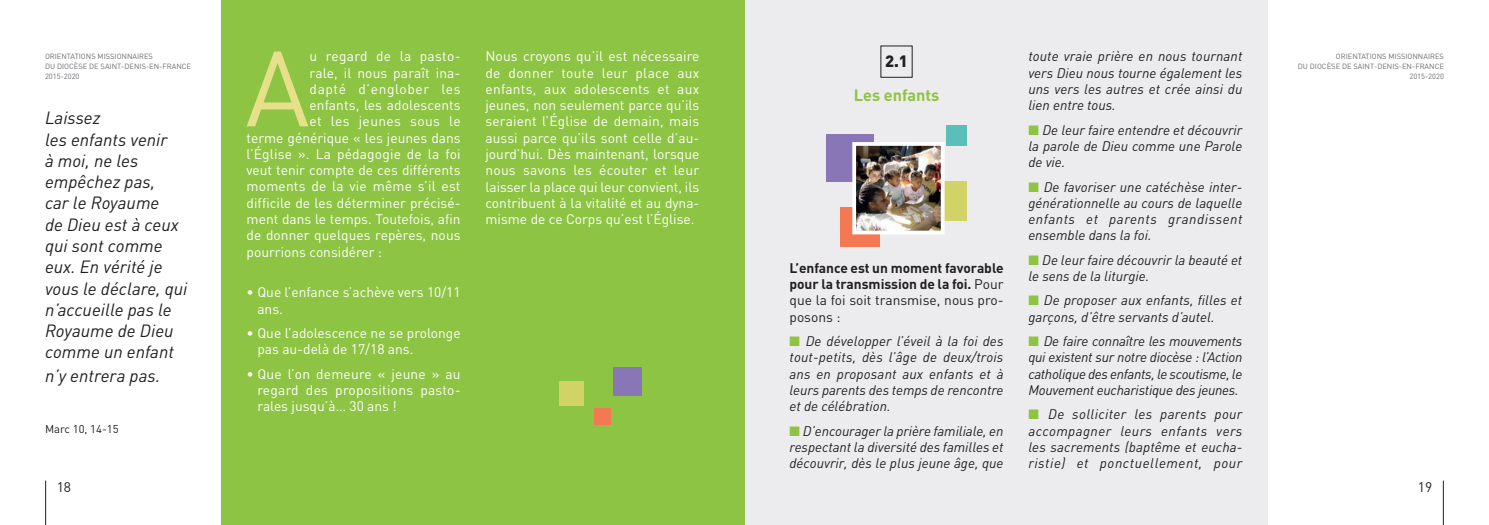
<style>
.page{position:relative;width:1489px;height:525px;background:#fff}
.page>*{position:absolute;margin:0;border:0;box-sizing:border-box;transform-origin:0 0}
.t1{font:105px "DIN";color:#e7e08a}
.t2{font:italic 17.5px/21.2px "DIN";color:#231f20}
.t3{font:700 16.25px "DIN";color:#8ec443}
.t4{font:900 16.25px "DIN";color:#231f20}
.t5{font:italic 13.75px/16.2px "DIN";color:#231f20;text-align:justify}
.t6{font:13.75px/16.2px "DIN";color:#fff}
.t7{font:700 13.75px/16.2px "DIN";letter-spacing:-.005em;color:#231f20;text-align:justify}
.t8{font:13.75px "DIN";letter-spacing:.045em;color:#fff}
.t9{font:13.75px "DIN";letter-spacing:.025em;color:#fff}
.t10{font:13.75px "DIN";letter-spacing:.03em;color:#fff}
.t11{font:13.75px "DIN";color:#231f20}
.t12{font:11.25px "DIN";color:#231f20}
.t13{font:7.5px/10px "DIN";color:#6c6d70;text-align:right}
.s1{font-weight:400}
.s2{color:#8ec443}
</style>
<div class="page">
<div style="left:744px;top:0;width:523px;height:524px;background:#ececee"></div>
<div style="left:221px;top:0;width:523px;height:524px;background:#8ec443"></div>
<div style="left:594px;top:407px;width:17px;height:17px;background:#f47952"></div>
<div style="left:612px;top:367px;width:29px;height:29px;background:#8876b6"></div>
<div style="left:559px;top:381px;width:24px;height:25px;background:#d2d366"></div>
<div style="left:826px;top:134px;width:47px;height:47px;background:#8876b6"></div>
<div style="left:926px;top:181px;width:40px;height:40px;background:#d2d366"></div>
<div style="left:946px;top:126px;width:20px;height:20px;background:#5abeb9"></div>
<div style="left:839px;top:207px;width:40px;height:40px;background:#f47952"></div>
<img style="left:857px;top:147px;width:82px;height:82px">
<div style="left:852px;top:142px;width:92px;height:92px;border:4px solid #fff"></div>
<hr style="left:1442px;top:480px;width:1px;height:44px;background:#231f20">
<hr style="left:45px;top:480px;width:1px;height:44px;background:#231f20">
<p class="t13" style="left:45px;top:51px;width:148px;text-align:left">ORIENTATIONS MISSIONNAIRES<br>DU DIOCÈSE DE SAINT-DENIS-EN-FRANCE<br>2015-2020</p>
<p class="t2" style="left:45px;top:107px;width:144px">Laissez<br>les enfants venir<br>à moi, ne les empêchez pas,<br>car le Royaume<br>de Dieu est à ceux qui sont comme eux. En vérité je vous le déclare, qui n’accueille pas le<br>Royaume de Dieu comme un enfant</p>
<p class="t2" style="left:45px;top:364px;width:117px">n’y entrera pas.</p>
<p class="t12" style="left:45px;top:422px;width:75px">Marc 10, 14-15</p>
<h1 class="t1" style="left:245px;top:23px;width:66px">A</h1>
<p class="t9" style="left:309px;top:48px;width:152px">u regard de la pasto-</p>
<p class="t6" style="left:309px;top:64px;width:152px">rale, il nous paraît ina-</p>
<p class="t8" style="left:309px;top:80px;width:152px">dapté d’englober les</p>
<p class="t6" style="left:309px;top:97px;width:153px">enfants, les adolescents</p>
<p class="t10" style="left:309px;top:113px;width:153px">et les jeunes sous le</p>
<p class="t6" style="left:246px;top:129px;width:215px">terme générique « les jeunes dans</p>
<p class="t6" style="left:246px;top:145px;width:215px">l’Église ». La pédagogie de la foi</p>
<p class="t6" style="left:246px;top:162px;width:215px">veut tenir compte de ces différents</p>
<p class="t6" style="left:246px;top:178px;width:215px">moments de la vie même s’il est</p>
<p class="t6" style="left:246px;top:194px;width:215px">difficile de les déterminer précisé-</p>
<p class="t6" style="left:246px;top:210px;width:215px">ment dans le temps. Toutefois, afin</p>
<p class="t6" style="left:246px;top:227px;width:215px">de donner quelques repères, nous</p>
<p class="t6" style="left:246px;top:243px;width:137px">pourrions considérer :</p>
<p class="t6" style="left:257px;top:284px;width:205px;text-indent:-11px">• Que l’enfance s’achève vers 10/11 ans.</p>
<p class="t6" style="left:257px;top:324px;width:205px;text-indent:-11px">• Que l’adolescence ne se prolonge pas au-delà de 17/18 ans.</p>
<p class="t6" style="left:257px;top:365px;width:205px;text-align:justify;text-indent:-11px">• Que l’on demeure « jeune » au regard des propositions pasto&shy;rales jusqu’à… 30 ans !</p>
<p class="t6" style="left:485px;top:48px;width:215px;text-align:justify">Nous croyons qu’il est nécessaire de donner toute leur place aux enfants, aux adolescents et aux jeunes, non seulement parce qu’ils seraient l’Église de demain, mais aussi parce qu’ils sont celle d’au&shy;jourd’hui. Dès maintenant, lorsque nous savons les écouter et leur laisser la place qui leur convient, ils contribuent à la vitalité et au dyna&shy;misme de ce Corps qu’est l’Église.</p>
<p class="t4" style="left:885px;top:50px;width:24px">2.1</p>
<p class="t3" style="left:853px;top:84px;width:87px">Les enfants</p>
<p class="t7" style="left:789px;top:259px;width:216px">L’enfance est un moment favorable pour la transmission de la foi. <span class="s1">Pour que la foi soit transmise, nous pro&shy;posons :</span></p>
<p class="t5" style="left:789px;top:332px;width:215px"><span class="s2">■</span> De développer l’éveil à la foi des tout-petits, dès l’âge de deux/trois ans en proposant aux enfants et à leurs parents des temps de rencontre et de célébration.</p>
<p class="t5" style="left:789px;top:422px;width:215px"><span class="s2">■</span> D’encourager la prière familiale, en respectant la diversité des familles et découvrir, dès le plus jeune âge, que</p>
<p class="t5" style="left:1028px;top:48px;width:215px">toute vraie prière en nous tournant vers Dieu nous tourne également les uns vers les autres et crée ainsi du lien entre tous.</p>
<p class="t5" style="left:1028px;top:121px;width:215px"><span class="s2">■</span> De leur faire entendre et découvrir la parole de Dieu comme une Parole de vie.</p>
<p class="t5" style="left:1028px;top:178px;width:215px"><span class="s2">■</span> De favoriser une catéchèse inter&shy;générationnelle au cours de laquelle enfants et parents grandissent ensemble dans la foi.</p>
<p class="t5" style="left:1028px;top:251px;width:215px"><span class="s2">■</span> De leur faire découvrir la beauté et le sens de la liturgie.</p>
<p class="t5" style="left:1028px;top:292px;width:215px"><span class="s2">■</span> De proposer aux enfants, filles et garçons, d’être servants d’autel.</p>
<p class="t5" style="left:1028px;top:332px;width:215px"><span class="s2">■</span> De faire connaître les mouvements qui existent sur notre diocèse : l’Action catholique des enfants, le scoutisme, le Mouvement eucharistique des jeunes.</p>
<p class="t5" style="left:1028px;top:405px;width:216px"><span class="s2">■</span> De solliciter les parents pour accompagner leurs enfants vers les sacrements (baptême et eucha&shy;ristie) et ponctuellement, pour</p>
<p class="t13" style="left:1297px;top:51px;width:148px">ORIENTATIONS MISSIONNAIRES<br>DU DIOCÈSE DE SAINT-DENIS-EN-FRANCE<br>2015-2020</p>
<p class="t11" style="left:57px;top:478px;width:16px">18</p>
<p class="t11" style="left:1417px;top:478px;width:16px">19</p>
</div>
